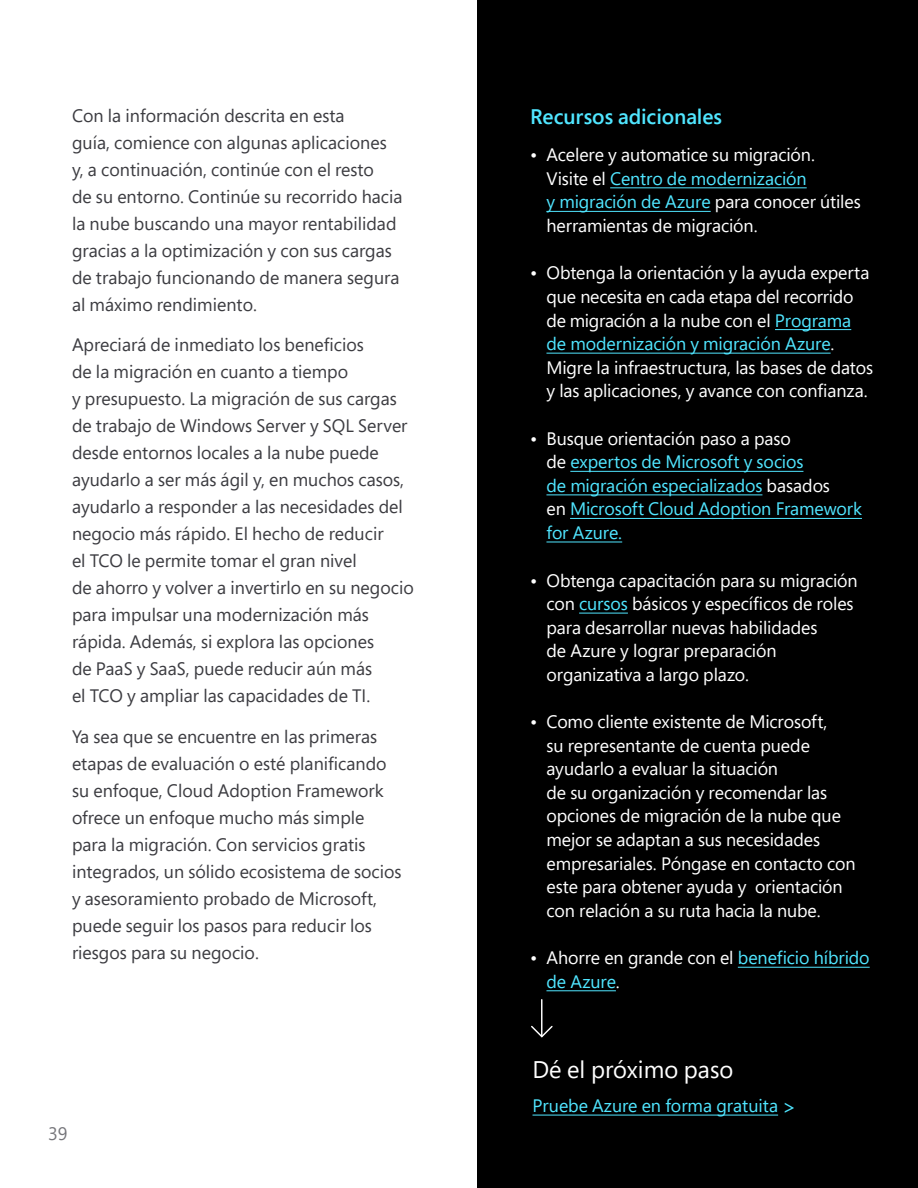
<style>
.page{position:relative;width:918px;height:1188px;background:#fff}
.page>*{position:absolute;margin:0;border:0;box-sizing:border-box;transform-origin:0 0}
.t1{font:24px "Segoe Pro";color:#fff}
.t2{font:600 21px "Segoe Pro";color:#50e6ff}
.t3{font:18px/27px "Segoe Pro";color:#3c3c41}
.t4{font:18px/23.5px "Segoe Pro";letter-spacing:-.005em;color:#fff}
.t5{font:18px/23.5px "Segoe Pro";letter-spacing:-.005em;color:#50e6ff}
.t6{font:18px "Segoe Pro";color:#75757a}
.s1{color:#50e6ff}
.s2{color:#fff}
.s3{font-size:21px}
</style>
<div class="page">
<div style="left:477px;top:0;width:441px;height:1188px;background:#000"></div>
<hr style="left:610px;top:187px;width:197px;height:1px;background:#50e6ff">
<hr style="left:546px;top:211px;width:165px;height:1px;background:#50e6ff">
<hr style="left:775px;top:329px;width:76px;height:1px;background:#50e6ff">
<hr style="left:546px;top:353px;width:285px;height:1px;background:#50e6ff">
<hr style="left:570px;top:471px;width:233px;height:1px;background:#50e6ff">
<hr style="left:546px;top:495px;width:216px;height:1px;background:#50e6ff">
<hr style="left:570px;top:518px;width:292px;height:1px;background:#50e6ff">
<hr style="left:546px;top:542px;width:76px;height:1px;background:#50e6ff">
<hr style="left:579px;top:613px;width:49px;height:1px;background:#50e6ff">
<hr style="left:738px;top:967px;width:132px;height:1px;background:#50e6ff">
<hr style="left:546px;top:990px;width:70px;height:1px;background:#50e6ff">
<hr style="left:532px;top:1115px;width:246px;height:1px;background:#50e6ff">
<hr style="left:541px;top:1000px;width:1px;height:36px;background:#fff">
<svg style="left:531px;top:1024px;width:22px;height:14px"></svg>
<p class="t3" style="left:72px;top:101px;width:332px">Con la información descrita en esta<br>guía, comience con algunas aplicaciones y, a continuación, continúe con el resto<br>de su entorno. Continúe su recorrido hacia la nube buscando una mayor rentabilidad gracias a la optimización y con sus cargas de trabajo funcionando de manera segura al máximo rendimiento.</p>
<p class="t3" style="left:72px;top:331px;width:343px">Apreciará de inmediato los beneficios<br>de la migración en cuanto a tiempo<br>y presupuesto. La migración de sus cargas de trabajo de Windows Server y SQL Server desde entornos locales a la nube puede ayudarlo a ser más ágil y, en muchos casos, ayudarlo a responder a las necesidades del negocio más rápido. El hecho de reducir<br>el TCO le permite tomar el gran nivel<br>de ahorro y volver a invertirlo en su negocio para impulsar una modernización más rápida. Además, si explora las opciones<br>de PaaS y SaaS, puede reducir aún más<br>el TCO y ampliar las capacidades de TI.</p>
<p class="t3" style="left:72px;top:722px;width:331px">Ya sea que se encuentre en las primeras etapas de evaluación o esté planificando su enfoque, Cloud Adoption Framework ofrece un enfoque mucho más simple para la migración. Con servicios gratis integrados, un sólido ecosistema de socios y asesoramiento probado de Microsoft, puede seguir los pasos para reducir los riesgos para su negocio.</p>
<p class="t6" style="left:48px;top:1121px;width:21px">39</p>
<p class="t2" style="left:530px;top:102px;width:193px">Recursos adicionales</p>
<p class="t4" style="left:546px;top:143px;width:316px;text-indent:-16px">• Acelere y automatice su migración.<br>Visite el <span class="s1">Centro de modernización<br>y migración de Azure</span> para conocer útiles herramientas de migración.</p>
<p class="t4" style="left:546px;top:261px;width:328px;text-indent:-16px">• Obtenga la orientación y la ayuda experta que necesita en cada etapa del recorrido de migración a la nube con el <span class="s1">Programa de modernización y migración Azure</span>.<br>Migre la infraestructura, las bases de datos y las aplicaciones, y avance con confianza.</p>
<p class="t5" style="left:546px;top:426px;width:317px;text-indent:-16px"><span class="s2">• Busque orientación paso a paso<br>de</span> expertos de Microsoft y socios<br>de migración especializados <span class="s2">basados<br>en</span> Microsoft Cloud Adoption Framework for Azure.</p>
<p class="t4" style="left:546px;top:568px;width:313px;text-indent:-16px">• Obtenga capacitación para su migración con <span class="s1">cursos</span> básicos y específicos de roles para desarrollar nuevas habilidades<br>de Azure y lograr preparación organizativa a largo plazo.</p>
<p class="t4" style="left:546px;top:710px;width:311px;text-indent:-16px">• Como cliente existente de Microsoft,<br>su representante de cuenta puede ayudarlo a evaluar la situación<br>de su organización y recomendar las opciones de migración de la nube que mejor se adaptan a sus necesidades empresariales. Póngase en contacto con este para obtener ayuda y orientación con relación a su ruta hacia la nube.</p>
<p class="t5" style="left:546px;top:946px;width:325px;text-indent:-16px"><span class="s2">• Ahorre en grande con el</span> beneficio híbrido de Azure<span class="s2">.</span></p>
<h1 class="t1" style="left:532px;top:1053px;width:202px">Dé el próximo paso</h1>
<p class="t5" style="left:532px;top:1093px;width:266px">Pruebe Azure en forma gratuita <span class="s3">&gt;</span></p>
</div>
